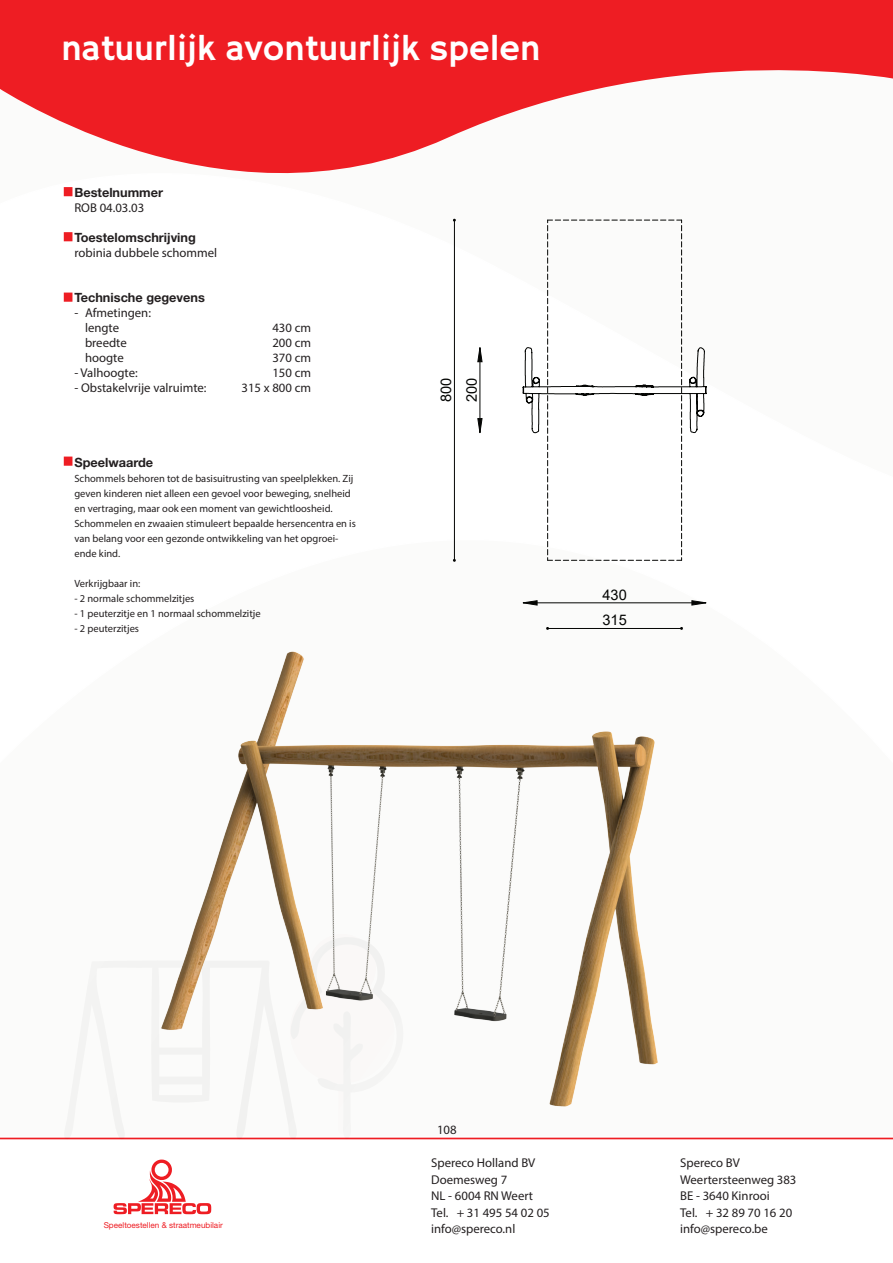
<style>
.page{position:relative;width:893px;height:1263px;background:#fff}
.page>*{position:absolute;margin:0;border:0;box-sizing:border-box;transform-origin:0 0}
.t1{font:36px "Hammersmith One";color:#fff}
.t2{font:700 33px "Helvetica Neue LT Std";color:#fff}
.t3{font:14.55px "Arial";color:#040503}
.t4{font:12.75px/15px "Myriad Pro";color:#231f20}
.t5{font:700 12.75px "Helvetica Neue LT Std";color:#231f20}
.t6{font:10.5px/15px "Myriad Pro";color:#231f20}
.t7{font:8.1px "Helvetica Neue LT Std";color:#ee1d23}
</style>
<div class="page">
<svg style="left:114px;top:1159px;width:97px;height:55px"></svg>
<hr style="left:0;top:1137px;width:893px;height:2px;background:#ee1d23">
<svg style="left:61px;top:961px;width:50px;height:177px"></svg>
<svg style="left:0;top:0;width:893px;height:242px;fill:#ee252b"></svg>
<div style="left:64px;top:187px;width:8px;height:9px;background:#ee1d23;border:2px solid #ee1d23"></div>
<div style="left:64px;top:232px;width:8px;height:9px;background:#ee1d23;border:2px solid #ee1d23"></div>
<div style="left:64px;top:293px;width:8px;height:9px;background:#ee1d23;border:2px solid #ee1d23"></div>
<div style="left:64px;top:457px;width:8px;height:9px;background:#ee1d23;border:2px solid #ee1d23"></div>
<img style="left:111px;top:651px;width:619px;height:487px">
<svg style="left:523px;top:220px;width:183px;height:341px"></svg>
<svg style="left:523px;top:600px;width:183px;height:30px"></svg>
<svg style="left:453px;top:219px;width:3px;height:343px"></svg>
<svg style="left:477px;top:347px;width:5px;height:86px"></svg>
<h1 class="t1" style="left:61px;top:29px;width:481px">natuurlijk avontuurlijk spelen</h1>
<h2 class="t2" style="left:209px;top:27px;width:456px">natuurlijk avontuurlijk spelen</h2>
<p class="t5" style="left:74px;top:185px;width:90px">Bestelnummer</p>
<p class="t4" style="left:74px;top:200px;width:71px">ROB 04.03.03</p>
<p class="t5" style="left:74px;top:230px;width:123px">Toestelomschrijving</p>
<p class="t4" style="left:74px;top:245px;width:144px">robinia dubbele schommel</p>
<p class="t5" style="left:74px;top:289px;width:132px">Technische gegevens</p>
<p class="t4" style="left:85px;top:305px;width:67px;text-indent:-11px">- Afmetingen: lengte</p>
<p class="t4" style="left:272px;top:320px;width:40px">430 cm</p>
<p class="t4" style="left:85px;top:335px;width:43px">breedte</p>
<p class="t4" style="left:272px;top:335px;width:40px">200 cm</p>
<p class="t4" style="left:85px;top:350px;width:40px">hoogte</p>
<p class="t4" style="left:272px;top:350px;width:40px">370 cm</p>
<p class="t4" style="left:74px;top:365px;width:65px">- Valhoogte:</p>
<p class="t4" style="left:272px;top:365px;width:40px">150 cm</p>
<p class="t4" style="left:74px;top:380px;width:134px">- Obstakelvrije valruimte:</p>
<p class="t4" style="left:241px;top:380px;width:71px">315 x 800 cm</p>
<p class="t5" style="left:74px;top:455px;width:80px">Speelwaarde</p>
<p class="t6" style="left:74px;top:471px;width:283px">Schommels behoren tot de basisuitrusting van speelplekken. Zij geven kinderen niet alleen een gevoel voor beweging, snelheid en vertraging, maar ook een moment van gewichtloosheid.<br>Schommelen en zwaaien stimuleert bepaalde hersencentra en is van belang voor een gezonde ontwikkeling van het opgroei&shy;ende kind.</p>
<p class="t6" style="left:74px;top:576px;width:67px">Verkrijgbaar in:</p>
<p class="t6" style="left:74px;top:591px;width:122px">- 2 normale schommelzitjes</p>
<p class="t6" style="left:74px;top:606px;width:188px">- 1 peuterzitje en 1 normaal schommelzitje</p>
<p class="t6" style="left:74px;top:621px;width:66px">- 2 peuterzitjes</p>
<h3 class="t3" style="left:436px;top:402px;width:26px;rotate:-90deg">800</h3>
<h3 class="t3" style="left:462px;top:402px;width:26px;rotate:-90deg">200</h3>
<h3 class="t3" style="left:602px;top:584px;width:26px">430</h3>
<h3 class="t3" style="left:602px;top:610px;width:26px">315</h3>
<p class="t7" style="left:104px;top:1220px;width:121px">Speeltoestellen &amp; straatmeubilair</p>
<p class="t4" style="left:437px;top:1122px;width:21px">108</p>
<p class="t4" style="left:431px;top:1155px;width:106px">Spereco Holland BV</p>
<p class="t4" style="left:680px;top:1155px;width:61px">Spereco BV</p>
<p class="t4" style="left:431px;top:1172px;width:78px">Doemesweg 7</p>
<p class="t4" style="left:680px;top:1172px;width:118px">Weertersteenweg 383</p>
<p class="t4" style="left:431px;top:1188px;width:103px">NL - 6004 RN Weert</p>
<p class="t4" style="left:680px;top:1188px;width:91px">BE - 3640 Kinrooi</p>
<p class="t4" style="left:431px;top:1205px;width:120px">Tel. + 31 495 54 02 05</p>
<p class="t4" style="left:680px;top:1205px;width:114px">Tel. + 32 89 70 16 20</p>
<p class="t4" style="left:431px;top:1221px;width:86px">info@spereco.nl</p>
<p class="t4" style="left:680px;top:1221px;width:89px">info@spereco.be</p>
</div>
